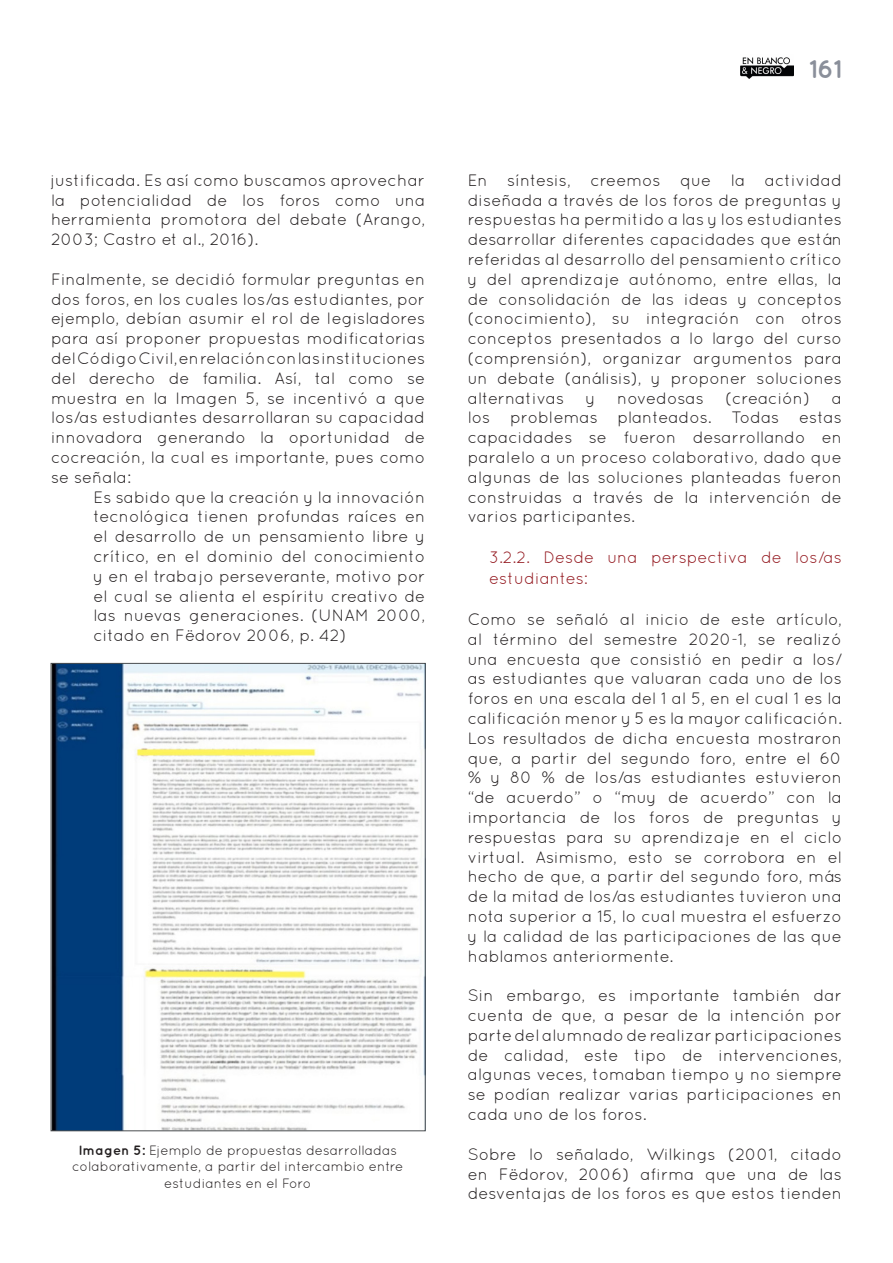
<style>
.page{position:relative;width:893px;height:1263px;background:#fff}
.page>*{position:absolute;margin:0;border:0;box-sizing:border-box;transform-origin:0 0}
.t1{font:700 25.5px "Quicksand";color:#8a8f9a}
.TEXTO{font:16.5px/19.8px "Quicksand";color:#231f20;text-align:justify}
.TEXTO-2{font:16.5px/21px "Quicksand";color:#941920}
.cuadro{font:13.5px/16.2px "Quicksand";color:#231f20;text-align:center}
.s1{font-weight:700}
</style>
<div class="page">
<img style="left:741px;top:57px;width:52px;height:21px">
<img style="left:53px;top:665px;width:371px;height:464px">
<p class="TEXTO" style="left:51px;top:170px;width:376px">justificada. Es así como buscamos aprovechar la potencialidad de los foros como una herramienta promotora del debate (Arango, 2003; Castro et al., 2016).</p>
<p class="TEXTO" style="left:51px;top:269px;width:376px">Finalmente, se decidió formular preguntas en dos foros, en los cuales los/as estudiantes, por ejemplo, debían asumir el rol de legisladores para así proponer propuestas modificatorias del Código Civil, en relación con las instituciones del derecho de familia. Así, tal como se muestra en la Imagen 5, se incentivó a que los/as estudiantes desarrollaran su capacidad innovadora generando la oportunidad de cocreación, la cual es importante, pues como se señala:</p>
<p class="TEXTO" style="left:94px;top:487px;width:333px">Es sabido que la creación y la innovación tecnológica tienen profundas raíces en el desarrollo de un pensamiento libre y crítico, en el dominio del conocimiento y en el trabajo perseverante, motivo por el cual se alienta el espíritu creativo de las nuevas generaciones. (UNAM 2000, citado en Fëdorov 2006, p. 42)</p>
<p class="cuadro" style="left:72px;top:1142px;width:333px"><span class="s1">Imagen 5:</span> Ejemplo de propuestas desarrolladas colaborativamente, a partir del intercambio entre estudiantes en el Foro</p>
<h1 class="t1" style="left:809px;top:54px;width:34px">161</h1>
<p class="TEXTO" style="left:468px;top:170px;width:376px">En síntesis, creemos que la actividad diseñada a través de los foros de preguntas y respuestas ha permitido a las y los estudiantes desarrollar diferentes capacidades que están referidas al desarrollo del pensamiento crítico y del aprendizaje autónomo, entre ellas, la de consolidación de las ideas y conceptos (conocimiento), su integración con otros conceptos presentados a lo largo del curso (comprensión), organizar argumentos para un debate (análisis), y proponer soluciones alternativas</p>
<p class="TEXTO" style="left:586px;top:388px;width:11px">y</p>
<p class="TEXTO" style="left:617px;top:388px;width:88px">novedosas</p>
<p class="TEXTO" style="left:726px;top:388px;width:86px">(creación)</p>
<p class="TEXTO" style="left:468px;top:388px;width:376px;text-indent:364px">a los problemas planteados. Todas estas capacidades se fueron desarrollando en paralelo a un proceso colaborativo, dado que algunas de las soluciones planteadas fueron construidas a través de la intervención de varios participantes.</p>
<p class="TEXTO-2" style="left:489px;top:547px;width:354px">3.2.2. Desde una perspectiva de los/as estudiantes:</p>
<p class="TEXTO" style="left:468px;top:609px;width:376px">Como se señaló al inicio de este artículo, al término del semestre 2020-1, se realizó una encuesta que consistió en pedir a los/ as estudiantes que valuaran cada uno de los foros en una escala del 1 al 5, en el cual 1 es la calificación menor y 5 es la mayor calificación.</p>
<p class="TEXTO" style="left:468px;top:728px;width:376px">Los resultados de dicha encuesta mostraron que, a partir del segundo foro, entre el 60 % y 80 % de los/as estudiantes estuvieron “de acuerdo” o “muy de acuerdo” con la importancia de los foros de preguntas y respuestas para su aprendizaje en el ciclo virtual. Asimismo, esto se corrobora en el hecho de que, a partir del segundo foro, más de la mitad de los/as estudiantes tuvieron una nota superior a 15, lo cual muestra el esfuerzo y la calidad de las participaciones de las que hablamos anteriormente.</p>
<p class="TEXTO" style="left:468px;top:985px;width:376px">Sin embargo, es importante también dar cuenta de que, a pesar de la intención por parte del alumnado de realizar participaciones de calidad, este tipo de intervenciones, algunas veces, tomaban tiempo y no siempre se podían realizar varias participaciones en cada uno de los foros.</p>
<p class="TEXTO" style="left:468px;top:1144px;width:376px">Sobre lo señalado, Wilkings (2001, citado en Fëdorov, 2006) afirma que una de las desventajas de los foros es que estos tienden</p>
</div>
